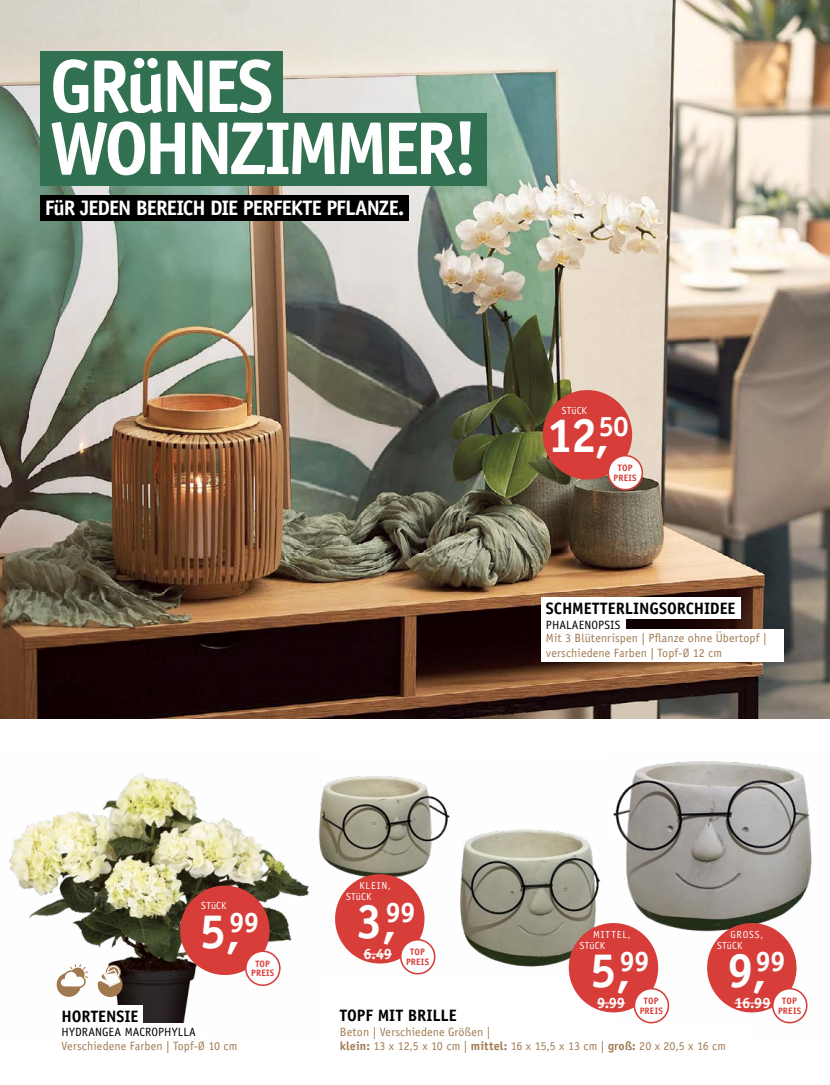
<style>
.page{position:relative;width:830px;height:1085px;background:#fff}
.page>*{position:absolute;margin:0;border:0;box-sizing:border-box;transform-origin:0 0}
.t1{font:700 75px/61.9px "Officina Sans Std";letter-spacing:-.06em;color:#fff}
.t2{font:700 48.45px "Officina Sans Std";color:#fff}
.t3{font:700 21px "Officina Sans Std";letter-spacing:-.045em;color:#fff}
.t4{font:700 16.5px "Officina Sans Std";letter-spacing:-.005em;color:#000}
.t5{font:700 15px "Officina Sans Std";letter-spacing:-.025em;color:#fff}
.t6{font:12px/14.4px "Officina Sans Std";letter-spacing:.01em;color:#a17950}
.t7{font:12px "Officina Sans Std";letter-spacing:.01em;color:#000}
.t8{font:10.2px/10.5px "Officina Sans Std";letter-spacing:.05em;color:#fff}
.t9{font:10.2px/10.5px "Officina Sans Std";letter-spacing:.075em;color:#fff}
.t10{font:10.2px "Officina Sans Std";letter-spacing:.025em;color:#fff}
.t11{font:700 9.3px/9.3px "Officina Sans Std";letter-spacing:.015em;color:#d73d39;text-align:center}
.s1{font-weight:700}
</style>
<div class="page">
<img style="left:9px;top:773px;width:300px;height:249px">
<img style="left:0;top:0;width:829px;height:718px">
<hr style="left:829px;top:0;width:1px;height:404px;background:#317050">
<div style="left:57px;top:1005px;width:86px;height:21px;background:#fff"></div>
<div style="left:98px;top:972px;width:24px;height:24px;background:#a1794f;border-radius:50%"></div>
<svg style="left:96px;top:964px;width:25px;height:41px"></svg>
<div style="left:57px;top:972px;width:24px;height:24px;background:#a1794f;border-radius:50%"></div>
<svg style="left:58px;top:963px;width:30px;height:25px"></svg>
<div style="left:541px;top:597px;width:199px;height:21px;background:#fff"></div>
<div style="left:541px;top:616px;width:84px;height:17px;background:#fff"></div>
<div style="left:541px;top:629px;width:241px;height:32px;background:#fff"></div>
<div style="left:41px;top:51px;width:242px;height:72px;background:#317050"></div>
<div style="left:41px;top:113px;width:446px;height:72px;background:#317050"></div>
<div style="left:41px;top:195px;width:367px;height:25px;background:#000"></div>
<img style="left:611px;top:761px;width:201px;height:263px">
<div style="left:335px;top:1022px;width:415px;height:33px;background:#fff"></div>
<img style="left:318px;top:776px;width:283px;height:199px">
<div style="left:180px;top:885px;width:89px;height:89px;background:#d73d39;border-radius:50%"></div>
<div style="left:246px;top:951px;width:34px;height:34px;background:#fff;border-radius:50%"></div>
<div style="left:245px;top:950px;width:35px;height:35px;border:2px solid #d73d39;border-radius:50%"></div>
<div style="left:542px;top:390px;width:89px;height:89px;background:#d73d39;border-radius:50%"></div>
<div style="left:608px;top:455px;width:34px;height:34px;background:#fff;border-radius:50%"></div>
<div style="left:607px;top:455px;width:35px;height:35px;border:2px solid #d73d39;border-radius:50%"></div>
<div style="left:706px;top:922px;width:90px;height:90px;background:#d73d39;border-radius:50%"></div>
<hr style="left:734px;top:1002px;width:36px;height:1px;background:#fff">
<div style="left:772px;top:988px;width:34px;height:34px;background:#fff;border-radius:50%"></div>
<div style="left:771px;top:987px;width:36px;height:36px;border:2px solid #d73d39;border-radius:50%"></div>
<div style="left:568px;top:922px;width:90px;height:90px;background:#d73d39;border-radius:50%"></div>
<svg style="left:597px;top:1002px;width:28px;height:1px"></svg>
<div style="left:634px;top:988px;width:34px;height:34px;background:#fff;border-radius:50%"></div>
<div style="left:633px;top:987px;width:35px;height:36px;border:2px solid #d73d39;border-radius:50%"></div>
<div style="left:335px;top:874px;width:89px;height:89px;background:#d73d39;border-radius:50%"></div>
<svg style="left:363px;top:953px;width:29px;height:1px"></svg>
<div style="left:400px;top:939px;width:34px;height:34px;background:#fff;border-radius:50%"></div>
<div style="left:400px;top:938px;width:35px;height:36px;border:2px solid #d73d39;border-radius:50%"></div>
<h1 class="t1" style="left:49px;top:55px;width:430px">GRüNES<br>WOHNZIMMER!</h1>
<h3 class="t3" style="left:45px;top:194px;width:361px">FüR JEDEN BEREICH DIE PERFEKTE PFLANZE.</h3>
<p class="t10" style="left:561px;top:404px;width:27px">STüCK</p>
<h2 class="t2" style="left:546px;top:405px;width:84px">12,<sup>50</sup></h2>
<p class="t11" style="left:613px;top:463px;width:25px">TOP<br>PREIS</p>
<h3 class="t4" style="left:545px;top:598px;width:191px">SCHMETTERLINGSORCHIDEE</h3>
<p class="t7" style="left:545px;top:618px;width:76px">PHALAENOPSIS</p>
<p class="t6" style="left:545px;top:631px;width:222px">Mit 3 Blütenrispen | Pflanze ohne Übertopf | verschiedene Farben | Topf-Ø 12 cm</p>
<p class="t10" style="left:201px;top:899px;width:27px">STüCK</p>
<h2 class="t2" style="left:199px;top:900px;width:61px">5,<sup>99</sup></h2>
<p class="t11" style="left:251px;top:958px;width:25px">TOP<br>PREIS</p>
<h3 class="t4" style="left:61px;top:1005px;width:78px">HORTENSIE</h3>
<p class="t7" style="left:61px;top:1024px;width:136px">HYDRANGEA MACROPHYLLA</p>
<p class="t6" style="left:61px;top:1038px;width:177px">Verschiedene Farben | Topf-Ø 10 cm</p>
<p class="t8" style="left:346px;top:880px;width:46px;text-indent:13px">KLEIN,<br>STüCK</p>
<h2 class="t2" style="left:356px;top:891px;width:61px">3,<sup>99</sup></h2>
<p class="t5" style="left:363px;top:944px;width:63px">6.49 <sup>TOP</sup></p>
<p class="t11" style="left:406px;top:956px;width:25px">PREIS</p>
<p class="t8" style="left:716px;top:929px;width:48px;text-indent:13px">GROSS,<br>STüCK</p>
<h2 class="t2" style="left:726px;top:940px;width:60px">9,<sup>99</sup></h2>
<p class="t5" style="left:734px;top:993px;width:64px">16.99 <sup>TOP</sup></p>
<p class="t11" style="left:777px;top:1005px;width:25px">PREIS</p>
<p class="t9" style="left:579px;top:929px;width:52px;text-indent:13px">MITTEL,<br>STüCK</p>
<h2 class="t2" style="left:589px;top:940px;width:61px">5,<sup>99</sup></h2>
<p class="t5" style="left:596px;top:993px;width:63px">9.99 <sup>TOP</sup></p>
<p class="t11" style="left:639px;top:1005px;width:25px">PREIS</p>
<h3 class="t4" style="left:340px;top:1005px;width:118px">TOPF MIT BRILLE</h3>
<p class="t6" style="left:340px;top:1024px;width:387px">Beton | Verschiedene Größen |<br><span class="s1">klein:</span> 13 x 12,5 x 10 cm | <span class="s1">mittel:</span> 16 x 15,5 x 13 cm | <span class="s1">groß:</span> 20 x 20,5 x 16 cm</p>
</div>
